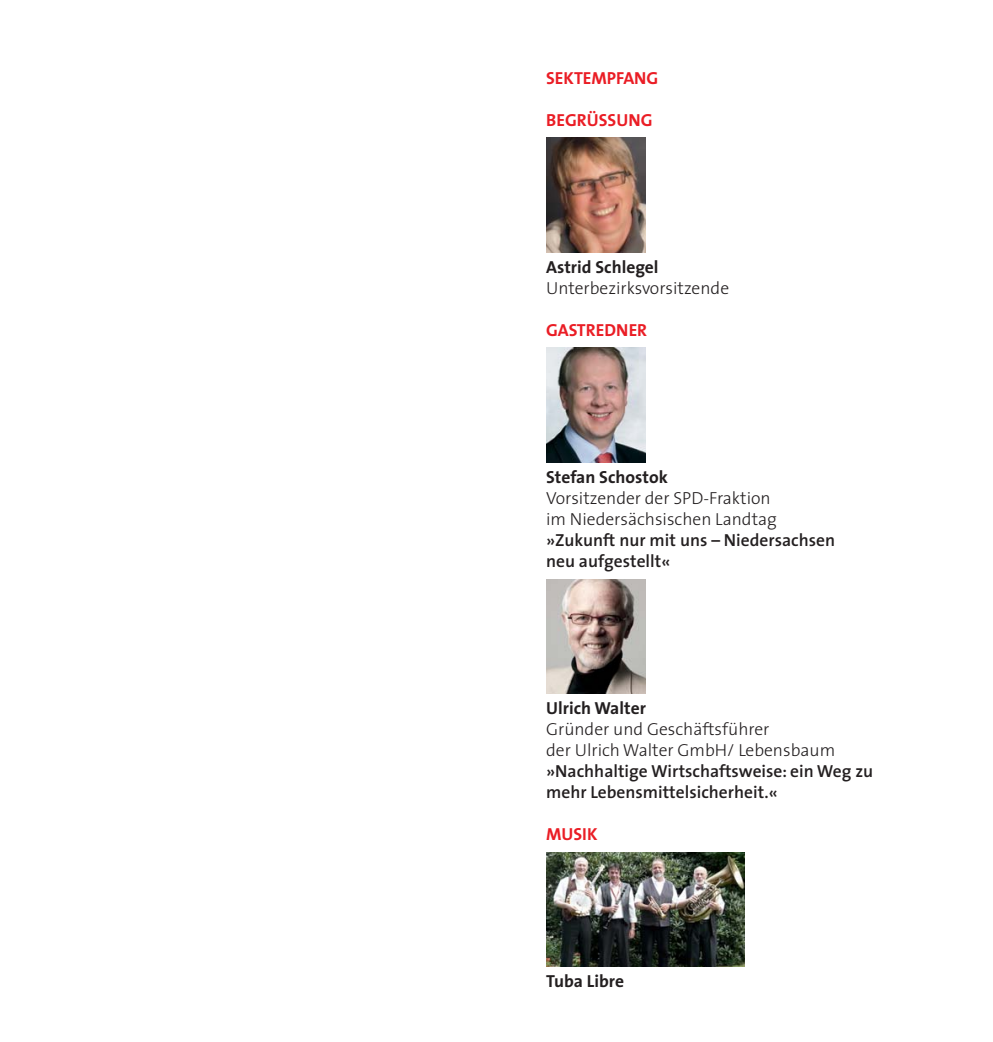
<style>
.page{position:relative;width:993px;height:1042px;background:#fff}
.page>*{position:absolute;margin:0;border:0;box-sizing:border-box;transform-origin:0 0}
.t1{font:300 17.5px/21px "The Sans";color:#231f20}
.t2{font:600 17.5px/21px "The Sans";color:#231f20}
.t3{font:700 17.5px "The Sans";color:#231f20}
.t4{font:700 17.5px "The Sans";color:#ea1d25}
</style>
<div class="page">
<img style="left:546px;top:348px;width:99px;height:114px">
<img style="left:546px;top:138px;width:99px;height:114px">
<img style="left:546px;top:852px;width:198px;height:114px">
<img style="left:546px;top:579px;width:99px;height:114px">
<p class="t4" style="left:546px;top:69px;width:114px">SEKTEMPFANG</p>
<p class="t4" style="left:546px;top:111px;width:108px">BEGRÜSSUNG</p>
<p class="t3" style="left:546px;top:258px;width:114px">Astrid Schlegel</p>
<p class="t1" style="left:546px;top:279px;width:184px">Unterbezirksvorsitzende</p>
<p class="t4" style="left:546px;top:321px;width:103px">GASTREDNER</p>
<p class="t3" style="left:546px;top:468px;width:123px">Stefan Schostok</p>
<p class="t1" style="left:546px;top:489px;width:232px">Vorsitzender der SPD-Fraktion im Niedersächsischen Landtag</p>
<p class="t2" style="left:546px;top:531px;width:290px">»Zukunft nur mit uns – Niedersachsen neu aufgestellt«</p>
<p class="t3" style="left:546px;top:699px;width:101px">Ulrich Walter</p>
<p class="t1" style="left:546px;top:720px;width:290px">Gründer und Geschäftsführer<br>der Ulrich Walter GmbH/ Lebensbaum</p>
<p class="t2" style="left:546px;top:762px;width:328px">»Nachhaltige Wirtschaftsweise: ein Weg zu mehr Lebensmittelsicherheit.«</p>
<p class="t4" style="left:546px;top:825px;width:53px">MUSIK</p>
<p class="t3" style="left:546px;top:972px;width:79px">Tuba Libre</p>
</div>
